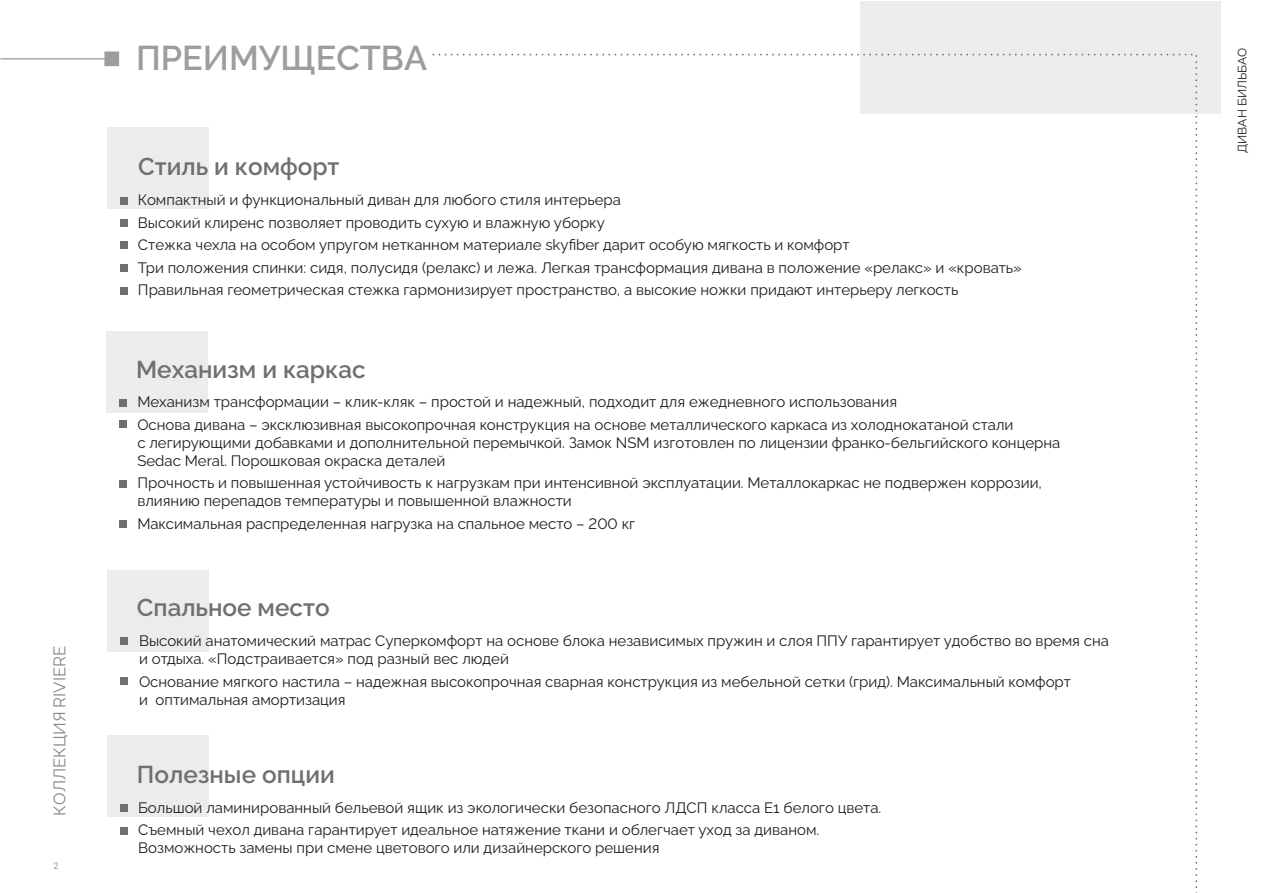
<style>
.page{position:relative;width:1263px;height:893px;background:#fff}
.page>*{position:absolute;margin:0;border:0;box-sizing:border-box;transform-origin:0 0}
.t1{font:700 34.2px "Raleway v 4020 Semi";color:#9d9d9c}
.t2{font:700 24.3px "Raleway v 4020 Semi";color:#706f6f}
.t3{font:16.65px "Raleway v 4020 Regular";color:#878787}
.t4{font:15px/22.5px "Raleway v 4020 Regular";color:#1d1d1b}
.t5{font:12.15px "Raleway v 4020 Regular";color:#1d1d1b}
.t6{font:300 9.15px "Roboto";color:#706f6f}
</style>
<div class="page">
<div style="left:859px;top:1px;width:361px;height:113px;background:#ececec"></div>
<div style="left:107px;top:570px;width:102px;height:82px;background:#ececec"></div>
<div style="left:107px;top:331px;width:101px;height:82px;background:#ececec"></div>
<div style="left:107px;top:127px;width:102px;height:82px;background:#ececec"></div>
<div style="left:105px;top:52px;width:14px;height:14px;background:#9d9d9c"></div>
<hr style="left:0;top:58px;width:112px;height:1px;background:#9d9c9c">
<div style="left:120px;top:197px;width:7px;height:7px;background:#706f6f"></div>
<div style="left:120px;top:638px;width:7px;height:7px;background:#706f6f"></div>
<div style="left:120px;top:678px;width:7px;height:7px;background:#706f6f"></div>
<div style="left:107px;top:735px;width:102px;height:82px;background:#ececec"></div>
<div style="left:120px;top:804px;width:7px;height:7px;background:#706f6f"></div>
<div style="left:120px;top:827px;width:7px;height:7px;background:#706f6f"></div>
<div style="left:120px;top:220px;width:7px;height:7px;background:#706f6f"></div>
<div style="left:120px;top:242px;width:7px;height:7px;background:#706f6f"></div>
<div style="left:120px;top:265px;width:7px;height:7px;background:#706f6f"></div>
<div style="left:120px;top:287px;width:7px;height:7px;background:#706f6f"></div>
<div style="left:120px;top:399px;width:7px;height:7px;background:#706f6f"></div>
<div style="left:120px;top:421px;width:7px;height:7px;background:#706f6f"></div>
<div style="left:120px;top:480px;width:7px;height:7px;background:#706f6f"></div>
<div style="left:120px;top:520px;width:7px;height:7px;background:#706f6f"></div>
<p class="t3" style="left:47px;top:815px;width:171px;rotate:-90deg">КОЛЛЕКЦИЯ RIVIERE</p>
<p class="t6" style="left:53px;top:860px;width:7px">2</p>
<h1 class="t1" style="left:136px;top:32px;width:293px">ПРЕИМУЩЕСТВА</h1>
<h2 class="t2" style="left:138px;top:147px;width:203px">Стиль и комфорт</h2>
<p class="t4" style="left:138px;top:187px;width:885px">Компактный и функциональный диван для любого стиля интерьера<br>Высокий клиренс позволяет проводить сухую и влажную уборку<br>Стежка чехла на особом упругом нетканном материале skyfiber дарит особую мягкость и комфорт<br>Три положения спинки: сидя, полусидя (релакс) и лежа. Легкая трансформация дивана в положение «релакс» и «кровать» Правильная геометрическая стежка гармонизирует пространство, а высокие ножки придают интерьеру легкость</p>
<h2 class="t2" style="left:136px;top:350px;width:231px">Механизм и каркас</h2>
<p class="t4" style="left:137px;top:389px;width:878px">Механизм трансформации – клик-кляк – простой и надежный, подходит для ежедневного использования<br>Основа дивана – эксклюзивная высокопрочная конструкция на основе металлического каркаса из холоднокатаной стали</p>
<p class="t4" style="left:137px;top:432px;width:924px;line-height:18px">с легирующими добавками и дополнительной перемычкой. Замок NSM изготовлен по лицензии франко-бельгийского концерна<br>Sedac Meral. Порошковая окраска деталей</p>
<p class="t4" style="left:137px;top:472px;width:906px;line-height:18px">Прочность и повышенная устойчивость к нагрузкам при интенсивной эксплуатации. Металлокаркас не подвержен коррозии, влиянию перепадов температуры и повышенной влажности</p>
<p class="t4" style="left:137px;top:511px;width:499px">Максимальная распределенная нагрузка на спальное место – 200 кг</p>
<h2 class="t2" style="left:137px;top:588px;width:194px">Спальное место</h2>
<p class="t4" style="left:139px;top:630px;width:971px;line-height:18px">Высокий анатомический матрас Суперкомфорт на основе блока независимых пружин и слоя ППУ гарантирует удобство во время сна и отдыха. «Подстраивается» под разный вес людей</p>
<p class="t4" style="left:139px;top:671px;width:933px;line-height:18px">Основание мягкого настила – надежная высокопрочная сварная конструкция из мебельной сетки (грид). Максимальный комфорт и оптимальная амортизация</p>
<h2 class="t2" style="left:137px;top:755px;width:199px">Полезные опции</h2>
<p class="t4" style="left:138px;top:795px;width:745px">Большой ламинированный бельевой ящик из экологически безопасного ЛДСП класса Е1 белого цвета.<br>Съемный чехол дивана гарантирует идеальное натяжение ткани и облегчает уход за диваном.</p>
<p class="t4" style="left:138px;top:835px;width:523px">Возможность замены при смене цветового или дизайнерского решения</p>
<p class="t5" style="left:1233px;top:153px;width:107px;rotate:-90deg">ДИВАН БИЛЬБАО</p>
</div>
